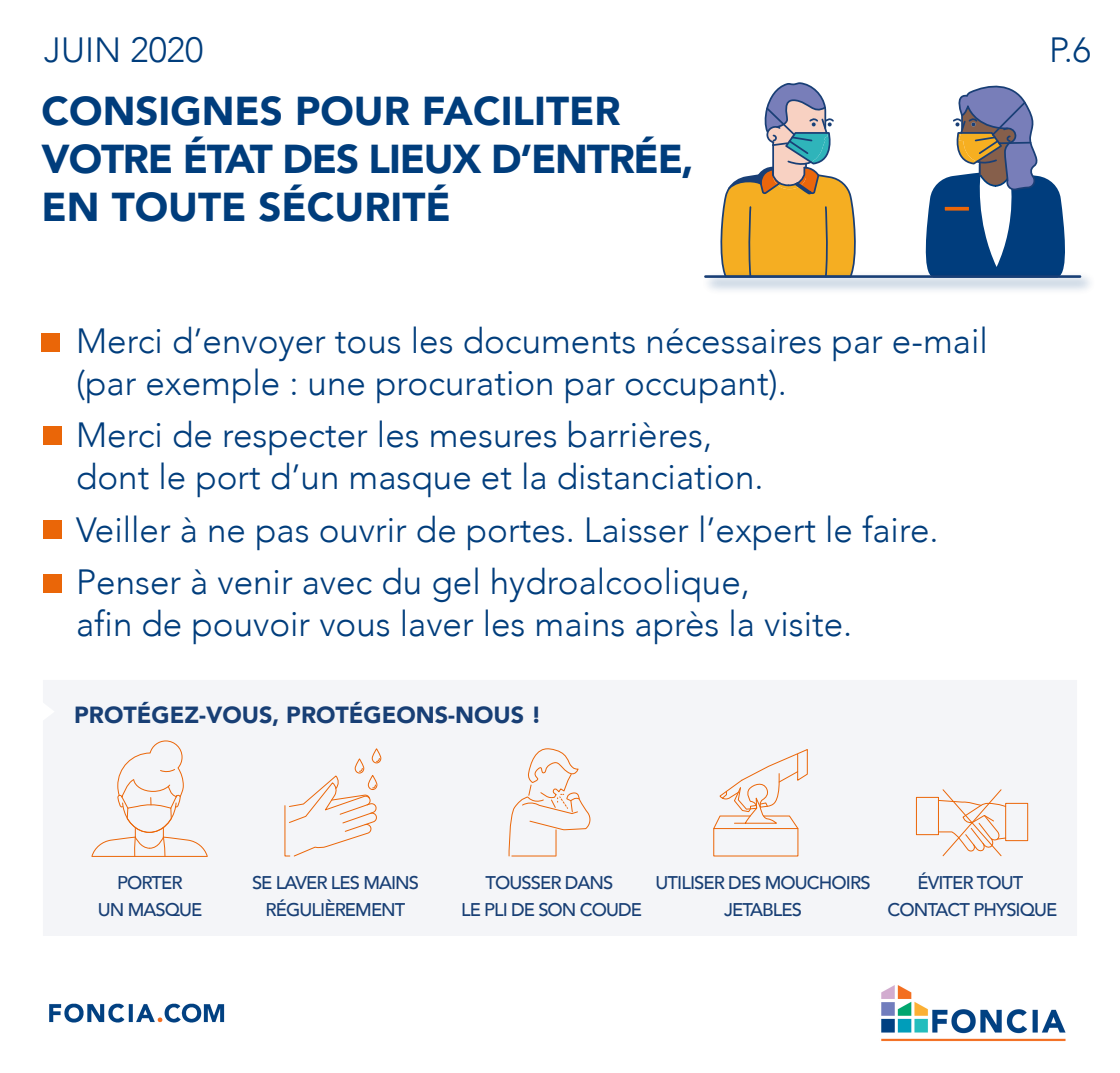
<style>
.page{position:relative;width:1120px;height:1073px;background:#fff}
.page>*{position:absolute;margin:0;border:0;box-sizing:border-box;transform-origin:0 0}
.t1{font:900 40.25px/48.3px "Avenir";color:#003d7c}
.t2{font:300 35px/42px "Avenir";color:#003d7c}
.t3{font:900 23.36px "Avenir";color:#183f75}
.t4{font:500 18.38px/26.7px "Avenir";letter-spacing:-.05em;color:#183f75;text-align:center}
</style>
<div class="page">
<div style="left:42px;top:333px;width:18px;height:19px;background:#ea6608"></div>
<div style="left:43px;top:426px;width:18px;height:18px;background:#ea6608"></div>
<div style="left:43px;top:574px;width:18px;height:18px;background:#ea6608"></div>
<div style="left:43px;top:521px;width:18px;height:18px;background:#ea6608"></div>
<img style="left:49px;top:985px;width:1017px;height:57px">
<div style="left:43px;top:680px;width:1034px;height:256px;background:#f4f5f8"></div>
<svg style="left:508px;top:747px;width:85px;height:110px"></svg>
<hr style="left:512px;top:855px;width:44px;height:1px;background:#eb6608">
<svg style="left:284px;top:749px;width:98px;height:108px"></svg>
<div style="left:916px;top:797px;width:23px;height:38px;border:1px solid #eb6608"></div>
<div style="left:1005px;top:803px;width:23px;height:38px;border:1px solid #eb6608"></div>
<svg style="left:938px;top:788px;width:69px;height:69px"></svg>
<svg style="left:713px;top:748px;width:95px;height:102px"></svg>
<svg style="left:91px;top:740px;width:117px;height:117px"></svg>
<hr style="left:92px;top:856px;width:115px;height:1px;background:#eb6608">
<img style="left:704px;top:275px;width:386px;height:16px">
<hr style="left:705px;top:275px;width:375px;height:3px;background:#193f76">
<svg style="left:718px;top:82px;width:140px;height:197px"></svg>
<svg style="left:922px;top:85px;width:146px;height:193px"></svg>
<p class="t2" style="left:44px;top:29px;width:161px">JUIN 2020</p>
<p class="t2" style="left:1049px;top:29px;width:44px">P.6</p>
<p class="t1" style="left:42px;top:86px;width:654px">CONSIGNES POUR FACILITER<br>VOTRE ÉTAT DES LIEUX D’ENTRÉE,<br>EN TOUTE SÉCURITÉ</p>
<p class="t2" style="left:76px;top:320px;width:913px">Merci d’envoyer tous les documents nécessaires par e-mail (par exemple : une procuration par occupant).</p>
<p class="t2" style="left:76px;top:414px;width:689px">Merci de respecter les mesures barrières, dont le port d’un masque et la distanciation.</p>
<p class="t2" style="left:76px;top:503px;width:864px;line-height:52.5px">Veiller à ne pas ouvrir de portes. Laisser l’expert le faire.<br>Penser à venir avec du gel hydroalcoolique,</p>
<p class="t2" style="left:76px;top:603px;width:778px">afin de pouvoir vous laver les mains après la visite.</p>
<p class="t3" style="left:74px;top:695px;width:469px">PROTÉGEZ-VOUS, PROTÉGEONS-NOUS !</p>
<p class="t4" style="left:98px;top:868px;width:106px">PORTER<br>UN MASQUE</p>
<p class="t4" style="left:461px;top:868px;width:182px">TOUSSER DANS<br>LE PLI DE SON COUDE</p>
<p class="t4" style="left:656px;top:868px;width:216px">UTILISER DES MOUCHOIRS<br>JETABLES</p>
<p class="t4" style="left:888px;top:868px;width:171px">ÉVITER TOUT<br>CONTACT PHYSIQUE</p>
<p class="t4" style="left:252px;top:868px;width:169px">SE LAVER LES MAINS<br>RÉGULIÈREMENT</p>
</div>
